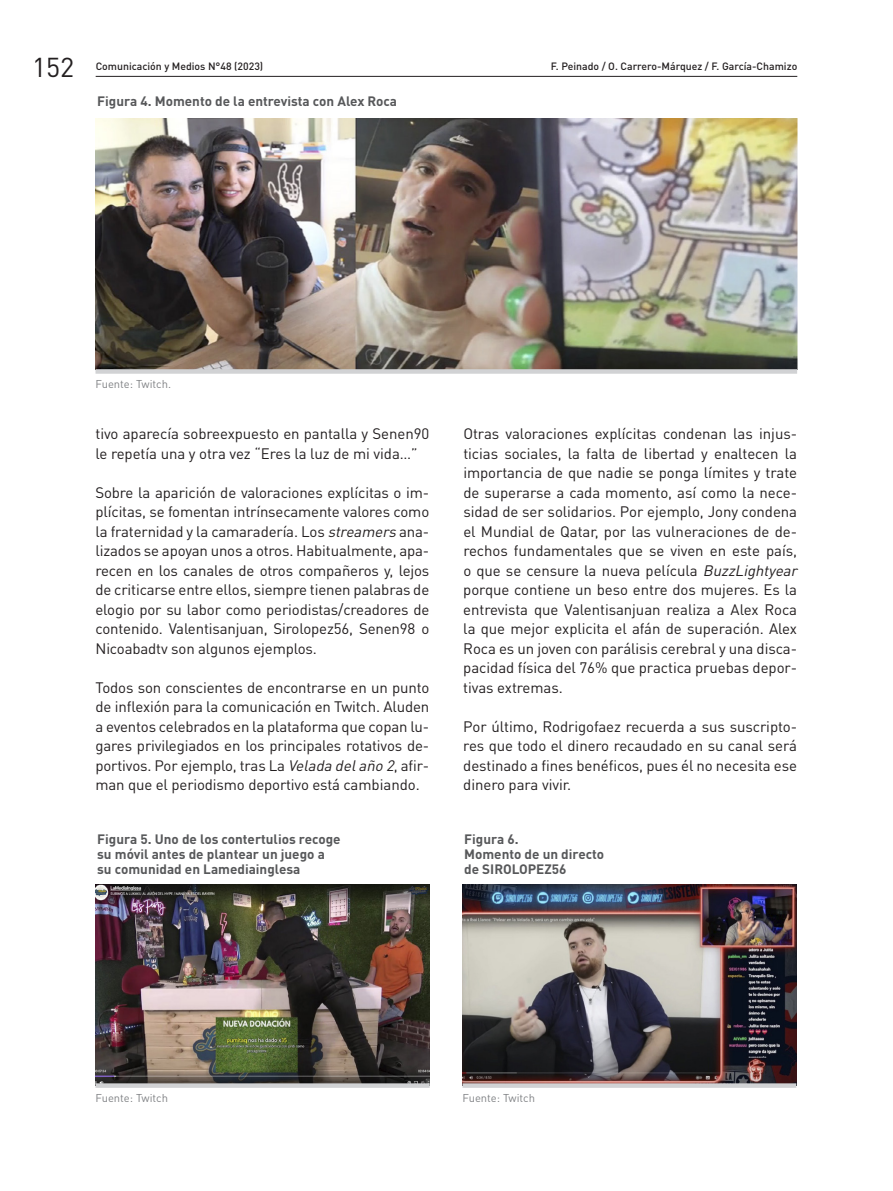
<style>
.page{position:relative;width:893px;height:1191px;background:#fff}
.page>*{position:absolute;margin:0;border:0;box-sizing:border-box;transform-origin:0 0}
.t1{font:27px "DIN Pro";color:#231f20}
.t2{font:15px/19.5px "DIN Pro";letter-spacing:-.005em;color:#231f20;text-align:justify}
.t3{font:700 13.5px/15px "DIN Pro";color:#57585a}
.t4{font:11.25px "DIN Pro";color:#808285}
.t5{font:500 10.5px "DIN Pro";color:#231f20}
.s1{font-style:italic}
</style>
<div class="page">
<hr style="left:96px;top:76px;width:701px;height:1px;background:#231f20">
<img style="left:96px;top:884px;width:334px;height:199px">
<svg style="left:95px;top:1083px;width:335px;height:4px"></svg>
<img style="left:463px;top:884px;width:333px;height:199px">
<svg style="left:462px;top:1083px;width:334px;height:4px"></svg>
<img style="left:96px;top:118px;width:701px;height:251px">
<div style="left:95px;top:369px;width:702px;height:5px;background:#d1d2d4"></div>
<h1 class="t1" style="left:32px;top:48px;width:44px">152</h1>
<p class="t5" style="left:96px;top:57px;width:169px">Comunicación y Medios N°48 (2023)</p>
<p class="t5" style="left:551px;top:57px;width:248px">F. Peinado / O. Carrero-Márquez / F. García-Chamizo</p>
<p class="t3" style="left:97px;top:92px;width:301px">Figura 4. Momento de la entrevista con Alex Roca</p>
<p class="t4" style="left:95px;top:376px;width:77px">Fuente: Twitch.</p>
<p class="t2" style="left:95px;top:423px;width:335px">tivo aparecía sobreexpuesto en pantalla y Senen90 le repetía una y otra vez “Eres la luz de mi vida…”</p>
<p class="t2" style="left:95px;top:482px;width:335px">Sobre la aparición de valoraciones explícitas o im&shy;plícitas, se fomentan intrínsecamente valores como la fraternidad y la camaradería. Los <span class="s1">streamers</span> ana&shy;lizados se apoyan unos a otros. Habitualmente, apa&shy;recen en los canales de otros compañeros y, lejos de criticarse entre ellos, siempre tienen palabras de elogio por su labor como periodistas/creadores de contenido. Valentisanjuan, Sirolopez56, Senen98 o Nicoabadtv son algunos ejemplos.</p>
<p class="t2" style="left:95px;top:677px;width:335px">Todos son conscientes de encontrarse en un punto de inflexión para la comunicación en Twitch. Aluden a eventos celebrados en la plataforma que copan lu&shy;gares privilegiados en los principales rotativos de&shy;portivos. Por ejemplo, tras La <span class="s1">Velada delaño 2</span>, afir&shy;man que el periodismo deportivo está cambiando.</p>
<p class="t3" style="left:97px;top:830px;width:245px">Figura 5. Uno de los contertulios recoge su móvil antes de plantear un juego a su comunidad en Lamediainglesa</p>
<p class="t2" style="left:463px;top:423px;width:339px;text-align:left">Otras valoraciones explícitas condenan las injus&shy;ticias sociales, la falta de libertad y enaltecen la importancia de que nadie se ponga límites y trate de superarse a cada momento, así como la nece&shy;sidad de ser solidarios. Por ejemplo, Jony condena el Mundial de Qatar, por las vulneraciones de de&shy;rechos fundamentales que se viven en este país, o que se censure la nueva película <span class="s1">BuzzLightyear </span>porque contiene un beso entre dos mujeres. Es la entrevista que Valentisanjuan realiza a Alex Roca la que mejor explicita el afán de superación. Alex Roca es un joven con parálisis cerebral y una disca&shy;pacidad física del 76% que practica pruebas depor&shy;tivas extremas.</p>
<p class="t2" style="left:463px;top:716px;width:335px">Por último, Rodrigofaez recuerda a sus suscripto&shy;res que todo el dinero recaudado en su canal será destinado a fines benéficos, pues él no necesita ese dinero para vivir.</p>
<p class="t3" style="left:464px;top:830px;width:142px">Figura 6.<br>Momento de un directo de SIROLOPEZ56</p>
<p class="t4" style="left:95px;top:1090px;width:74px">Fuente: Twitch</p>
<p class="t4" style="left:462px;top:1090px;width:74px">Fuente: Twitch</p>
</div>
